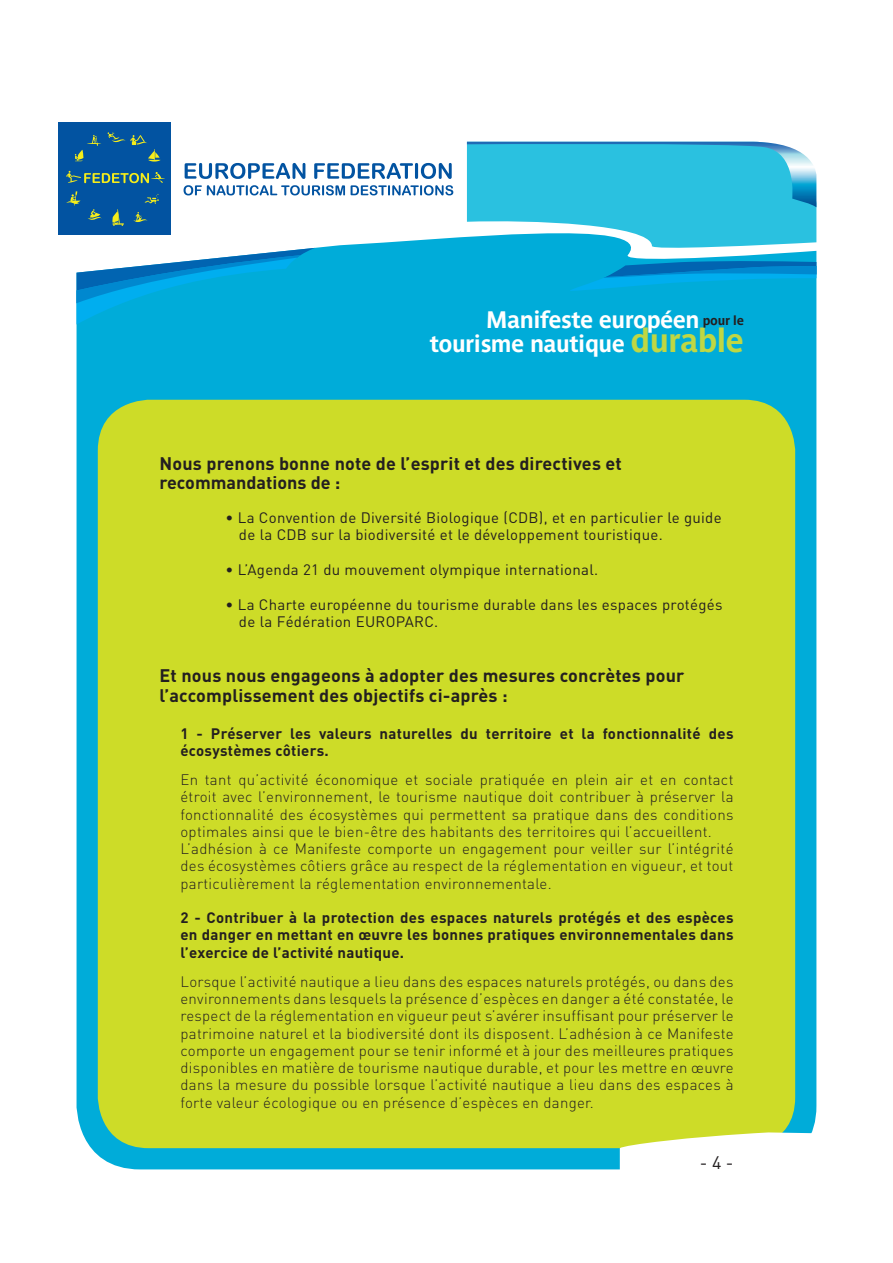
<style>
.page{position:relative;width:893px;height:1263px;background:#fff}
.page>*{position:absolute;margin:0;border:0;box-sizing:border-box;transform-origin:0 0}
.t1{font:700 23.7px/24.6px "Parisine";letter-spacing:-.02em;color:#fff;text-align:center}
.t2{font:700 18px/19.5px "DIN";letter-spacing:.01em;color:#231f20}
.t3{font:18px "DIN";color:#231f20}
.t4{font:300 15px/17.2px "DIN";letter-spacing:.02em;color:#231f20}
.t5{font:15px/17.2px "DIN";letter-spacing:.02em;color:#231f20}
.t6{font:700 15px/17.2px "DIN";letter-spacing:.02em;color:#231f20}
.t7{font:700 13.05px "Parisine";letter-spacing:-.02em;color:#231f20}
.s1{font-size:33px;color:#bfd743}
</style>
<div class="page">
<div style="left:77px;top:216px;width:739px;height:953px;background:#00acd9"></div>
<svg style="left:77px;top:248px;width:238px;height:76px"></svg>
<svg style="left:568px;top:261px;width:248px;height:31px;background:#0099d4"></svg>
<svg style="left:467px;top:142px;width:349px;height:109px;background:#3cc3e1"></svg>
<div style="left:98px;top:400px;width:697px;height:748px;background:#cddc28;border-radius:51px"></div>
<svg style="left:620px;top:1132px;width:194px;height:37px"></svg>
<div style="left:58px;top:122px;width:407px;height:113px;background:#fff"></div>
<svg style="left:185px;top:163px;width:120px;height:16px"></svg>
<svg style="left:314px;top:163px;width:138px;height:16px"></svg>
<svg style="left:184px;top:185px;width:161px;height:10px"></svg>
<svg style="left:351px;top:185px;width:102px;height:10px"></svg>
<div style="left:58px;top:122px;width:113px;height:113px;background:#0253a1"></div>
<svg style="left:133px;top:212px;width:15px;height:10px"></svg>
<svg style="left:88px;top:209px;width:14px;height:11px"></svg>
<svg style="left:144px;top:194px;width:15px;height:10px"></svg>
<svg style="left:75px;top:135px;width:26px;height:26px"></svg>
<svg style="left:66px;top:191px;width:15px;height:15px"></svg>
<hr style="left:117px;top:209px;width:3px;height:15px;background:#f6ed1a">
<svg style="left:112px;top:211px;width:12px;height:15px"></svg>
<svg style="left:66px;top:171px;width:99px;height:12px"></svg>
<svg style="left:108px;top:132px;width:52px;height:30px"></svg>
<h1 class="t1" style="left:430px;top:307px;width:316px">Manifeste européen<br>tourisme nautique <span class="s1">durable</span></h1>
<p class="t7" style="left:703px;top:312px;width:43px">pour le</p>
<p class="t2" style="left:159px;top:453px;width:464px">Nous prenons bonne note de l’esprit et des directives et recommandations de :</p>
<p class="t5" style="left:239px;top:509px;width:484px;text-indent:-14px">• La Convention de Diversité Biologique (CDB), et en particulier le guide de la CDB sur la biodiversité et le développement touristique.</p>
<p class="t5" style="left:225px;top:561px;width:374px">• L’Agenda 21 du mouvement olympique international.</p>
<p class="t5" style="left:239px;top:595px;width:485px;text-indent:-14px">• La Charte européenne du tourisme durable dans les espaces protégés de la Fédération EUROPARC.</p>
<p class="t2" style="left:159px;top:665px;width:526px">Et nous nous engageons à adopter des mesures concrètes pour l’accomplissement des objectifs ci-après :</p>
<p class="t6" style="left:180px;top:724px;width:555px">1 - Préserver les valeurs naturelles du territoire et la fonctionnalité des écosystèmes côtiers.</p>
<p class="t4" style="left:180px;top:771px;width:555px">En tant qu’activité économique et sociale pratiquée en plein air et en contact étroit avec l’environnement, le tourisme nautique doit contribuer à préserver la fonctionnalité des écosystèmes qui permettent sa pratique dans des conditions optimales ainsi que le bien-être des habitants des territoires qui l’accueillent.<br>L’adhésion à ce Manifeste comporte un engagement pour veiller sur l’intégrité des écosystèmes côtiers grâce au respect de la réglementation en vigueur, et tout particulièrement la réglementation environnementale.</p>
<p class="t6" style="left:180px;top:908px;width:555px;text-align:justify">2 - Contribuer à la protection des espaces naturels protégés et des espèces en danger en mettant en œuvre les bonnes pratiques environnementales dans l’exercice de l’activité nautique.</p>
<p class="t4" style="left:180px;top:973px;width:555px;text-align:justify">Lorsque l’activité nautique a lieu dans des espaces naturels protégés, ou dans des environnements dans lesquels la présence d’espèces en danger a été constatée, le respect de la réglementation en vigueur peut s’avérer insuffisant pour préserver le patrimoine naturel et la biodiversité dont ils disposent. L’adhésion à ce Manifeste comporte un engagement pour se tenir informé et à jour des meilleures pratiques disponibles en matière de tourisme nautique durable, et pour les mettre en œuvre dans la mesure du possible lorsque l’activité nautique a lieu dans des espaces à forte valeur écologique ou en présence d’espèces en danger.</p>
<p class="t3" style="left:700px;top:1152px;width:35px">- 4 -</p>
</div>
